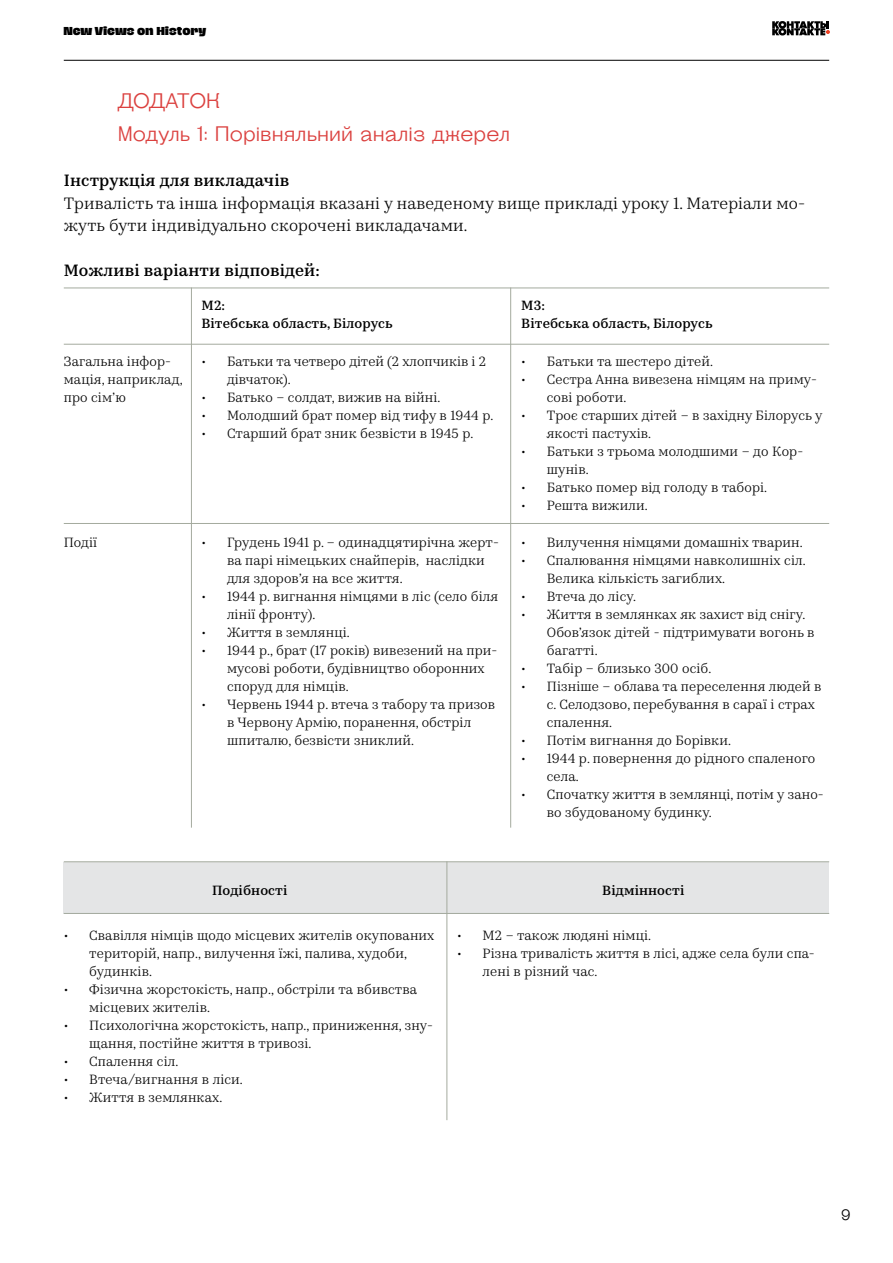
<style>
.page{position:relative;width:893px;height:1263px;background:#fff}
.page>*{position:absolute;margin:0;border:0;box-sizing:border-box;transform-origin:0 0}
.t1{font:21px/33.8px "Steinbeck";color:#db413f}
.t2{font:16.5px/22.5px "Kazimir Text";letter-spacing:.01em;color:#000}
.t3{font:500 16.5px "Kazimir Text";letter-spacing:.01em;color:#000}
.t4{font:15px "Steinbeck";color:#000}
.t5{font:13.5px/18px "Kazimir Text";letter-spacing:.01em;color:#000}
.t6{font:500 13.5px/18px "Kazimir Text";letter-spacing:.01em;color:#000}
.t7{font:800 10.5px "Hagrid Trial";color:#000}
</style>
<div class="page">
<svg style="left:772px;top:21px;width:58px;height:15px"></svg>
<hr style="left:64px;top:60px;width:765px;height:1px;background:#000">
<div style="left:64px;top:862px;width:765px;height:51px;background:#e4e5e6"></div>
<hr style="left:64px;top:344px;width:765px;height:1px;background:#a4aa9e">
<hr style="left:64px;top:523px;width:765px;height:1px;background:#a4aa9e">
<hr style="left:64px;top:288px;width:765px;height:1px;background:#a4aa9e">
<hr style="left:64px;top:861px;width:765px;height:1px;background:#a4aa9e">
<hr style="left:64px;top:913px;width:765px;height:1px;background:#a4aa9e">
<hr style="left:510px;top:288px;width:1px;height:540px;background:#a4aa9e">
<hr style="left:446px;top:861px;width:1px;height:259px;background:#a4aa9e">
<hr style="left:191px;top:288px;width:1px;height:540px;background:#a4aa9e">
<p class="t7" style="left:63px;top:26px;width:144px">New Views on History</p>
<h1 class="t1" style="left:118px;top:83px;width:394px">ДОДАТОК<br>Модуль 1: Порівняльний аналіз джерел</h1>
<p class="t3" style="left:64px;top:168px;width:227px">Інструкція для викладачів</p>
<p class="t2" style="left:64px;top:191px;width:743px">Тривалість та інша інформація вказані у наведеному вище прикладі уроку 1. Матеріали мо&shy;жуть бути індивідуально скорочені викладачами.</p>
<p class="t3" style="left:64px;top:258px;width:258px">Можливі варіанти відповідей:</p>
<p class="t5" style="left:64px;top:352px;width:120px">Загальна інфор&shy;мація, наприклад, про сім’ю</p>
<p class="t6" style="left:201px;top:296px;width:193px">М2:<br>Вітебська область, Білорусь</p>
<p class="t5" style="left:227px;top:352px;width:261px;text-indent:-26px">• Батьки та четверо дітей (2 хлопчиків і 2 дівчаток).</p>
<p class="t5" style="left:201px;top:388px;width:240px">• Батько – солдат, вижив на війні.</p>
<p class="t5" style="left:201px;top:406px;width:294px">• Молодший брат помер від тифу в 1944 р.</p>
<p class="t5" style="left:201px;top:424px;width:273px">• Старший брат зник безвісти в 1945 р.</p>
<p class="t5" style="left:64px;top:532px;width:35px">Події</p>
<p class="t5" style="left:227px;top:532px;width:273px;text-indent:-26px">• Грудень 1941 р. – одинадцятирічна жерт&shy;ва парі німецьких снайперів, наслідки для здоров’я на все життя.</p>
<p class="t5" style="left:227px;top:586px;width:273px;text-indent:-26px">• 1944 р. вигнання німцями в ліс (село біля лінії фронту).</p>
<p class="t5" style="left:201px;top:622px;width:150px">• Життя в землянці.</p>
<p class="t5" style="left:227px;top:640px;width:272px;text-indent:-26px">• 1944 р., брат (17 років) вивезений на при&shy;мусові роботи, будівництво оборонних споруд для німців.</p>
<p class="t5" style="left:227px;top:694px;width:270px;text-indent:-26px">• Червень 1944 р. втеча з табору та призов в Червону Армію, поранення, обстріл шпиталю, безвісти зниклий.</p>
<p class="t6" style="left:521px;top:296px;width:193px">М3:<br>Вітебська область, Білорусь</p>
<p class="t5" style="left:521px;top:352px;width:193px">• Батьки та шестеро дітей.</p>
<p class="t5" style="left:547px;top:370px;width:272px;text-indent:-26px">• Сестра Анна вивезена німцям на приму&shy;сові роботи.</p>
<p class="t5" style="left:547px;top:406px;width:277px;text-indent:-26px">• Троє старших дітей – в західну Білорусь у якості пастухів.</p>
<p class="t5" style="left:547px;top:442px;width:258px;text-indent:-26px">• Батьки з трьома молодшими – до Кор&shy;шунів.</p>
<p class="t5" style="left:521px;top:478px;width:247px">• Батько помер від голоду в таборі.</p>
<p class="t5" style="left:521px;top:496px;width:128px">• Решта вижили.</p>
<p class="t5" style="left:521px;top:532px;width:283px">• Вилучення німцями домашніх тварин.</p>
<p class="t5" style="left:547px;top:550px;width:260px;text-indent:-26px">• Спалювання німцями навколишніх сіл.<br>Велика кількість загиблих.</p>
<p class="t5" style="left:521px;top:586px;width:116px">• Втеча до лісу.</p>
<p class="t5" style="left:547px;top:604px;width:269px;text-indent:-26px">• Життя в землянках як захист від снігу.<br>Обов’язок дітей - підтримувати вогонь в багатті.</p>
<p class="t5" style="left:521px;top:658px;width:192px">• Табір – близько 300 осіб.</p>
<p class="t5" style="left:547px;top:676px;width:276px;text-indent:-26px">• Пізніше – облава та переселення людей в с. Селодзово, перебування в сараї і страх спалення.</p>
<p class="t5" style="left:521px;top:730px;width:211px">• Потім вигнання до Борівки.</p>
<p class="t5" style="left:547px;top:748px;width:270px;text-indent:-26px">• 1944 р. повернення до рідного спаленого села.</p>
<p class="t5" style="left:547px;top:784px;width:278px;text-indent:-26px">• Спочатку життя в землянці, потім у зано&shy;во збудованому будинку.</p>
<p class="t6" style="left:212px;top:881px;width:77px">Подібності</p>
<p class="t6" style="left:602px;top:881px;width:84px">Відмінності</p>
<p class="t5" style="left:89px;top:925px;width:347px;text-indent:-26px">• Свавілля німців щодо місцевих жителів окупованих територій, напр., вилучення їжі, палива, худоби, будинків.</p>
<p class="t5" style="left:89px;top:979px;width:329px;text-indent:-26px">• Фізична жорстокість, напр., обстріли та вбивства місцевих жителів.</p>
<p class="t5" style="left:89px;top:1015px;width:345px;text-indent:-26px">• Психологічна жорстокість, напр., приниження, зну&shy;щання, постійне життя в тривозі.</p>
<p class="t5" style="left:64px;top:1051px;width:116px">• Спалення сіл.</p>
<p class="t5" style="left:64px;top:1069px;width:180px">• Втеча/вигнання в ліси.</p>
<p class="t5" style="left:64px;top:1087px;width:160px">• Життя в землянках.</p>
<p class="t5" style="left:457px;top:925px;width:195px">• M2 – також людяні німці.</p>
<p class="t5" style="left:483px;top:943px;width:334px;text-indent:-26px">• Різна тривалість життя в лісі, адже села були спа&shy;лені в різний час.</p>
<p class="t4" style="left:841px;top:1205px;width:11px">9</p>
</div>
